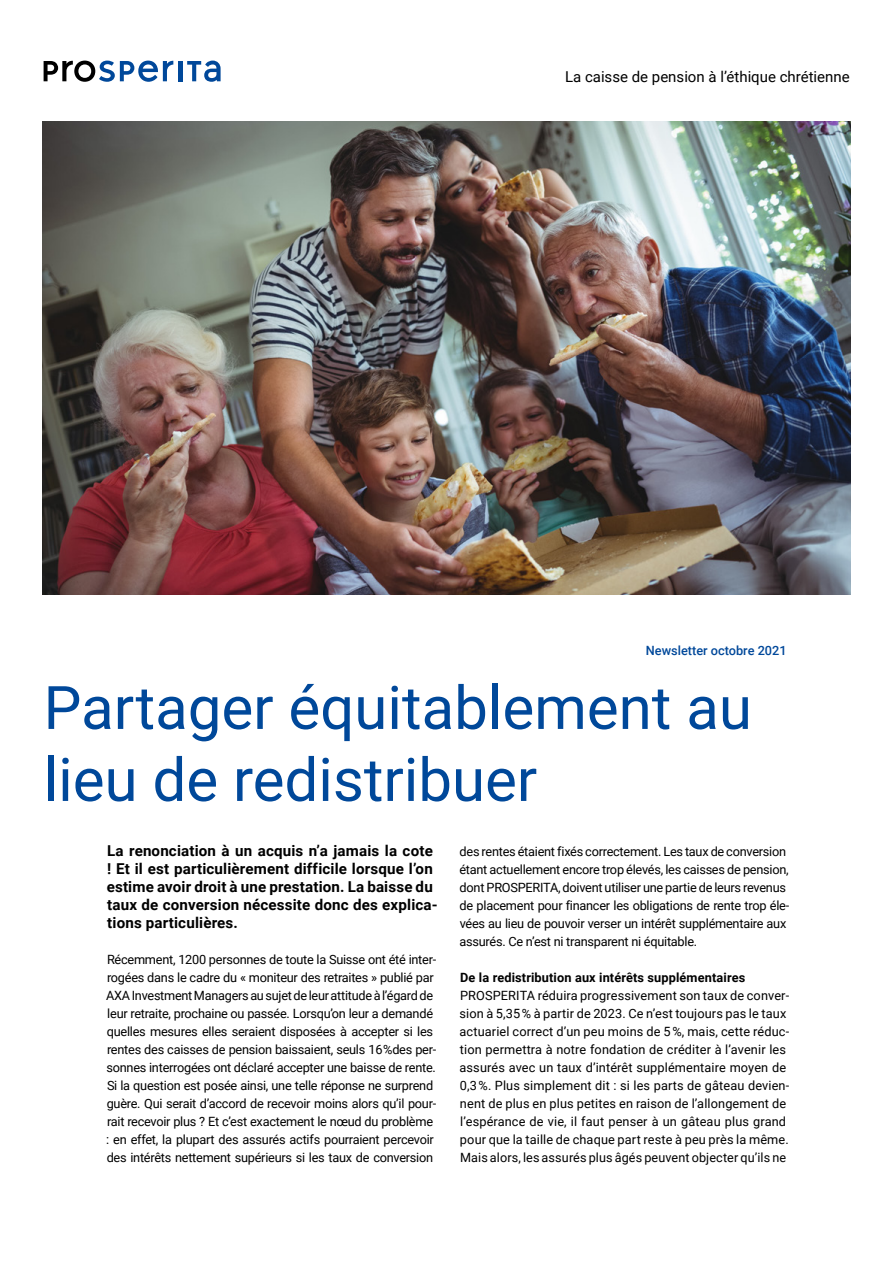
<style>
.page{position:relative;width:893px;height:1263px;background:#fff}
.page>*{position:absolute;margin:0;border:0;box-sizing:border-box;transform-origin:0 0}
.t1{font:60px/72px "Roboto";color:#00489a}
.t2{font:700 15px/18px "Roboto";letter-spacing:.01em;color:#000}
.t3{font:15px "Roboto";color:#000}
.t4{font:12.75px/18px "Roboto";letter-spacing:-.02em;color:#000}
.t5{font:12.75px/18px "Roboto";letter-spacing:.01em;color:#000}
.t6{font:700 12.75px "Roboto";letter-spacing:.01em;color:#000}
.t7{font:500 12.75px "Roboto";color:#00489a}
</style>
<div class="page">
<img style="left:42px;top:121px;width:808px;height:474px">
<hr style="left:178px;top:61px;width:4px;height:20px;background:#00489a">
<svg style="left:44px;top:61px;width:129px;height:21px"></svg>
<svg style="left:187px;top:61px;width:34px;height:21px"></svg>
<p class="t3" style="left:565px;top:66px;width:286px">La caisse de pension à l’éthique chrétienne</p>
<p class="t7" style="left:646px;top:641px;width:142px">Newsletter octobre 2021</p>
<h1 class="t1" style="left:44px;top:669px;width:710px">Partager équitablement au lieu de redistribuer</h1>
<p class="t2" style="left:107px;top:841px;width:332px">La renonciation à un acquis n’a jamais la cote ! Et il est particulièrement difficile lorsque l’on estime avoir droit à une prestation. La baisse du taux de conversion nécessite donc des explica&shy;tions particulières.</p>
<p class="t4" style="left:106px;top:950px;width:332px">Récemment, 1200 personnes de toute la Suisse ont été inter&shy;rogées dans le cadre du « moniteur des retraites » publié par AXA Investment Managers au sujet de leur attitude à l’égard de leur retraite, prochaine ou passée. Lorsqu’on leur a demandé quelles mesures elles seraient disposées à accepter si les rentes des caisses de pension baissaient, seuls 16 %des per&shy;sonnes interrogées ont déclaré accepter une baisse de rente.<br>Si la question est posée ainsi, une telle réponse ne surprend guère. Qui serait d’accord de recevoir moins alors qu’il pour&shy;rait recevoir plus ? Et c’est exactement le nœud du problème : en effet, la plupart des assurés actifs pourraient percevoir des intérêts nettement supérieurs si les taux de conversion</p>
<p class="t4" style="left:459px;top:842px;width:331px">des rentes étaient fixés correctement. Les taux de conversion étant actuellement encore trop élevés, les caisses de pension, dont PROSPERITA, doivent utiliser une partie de leurs revenus de placement pour financer les obligations de rente trop éle&shy;vées au lieu de pouvoir verser un intérêt supplémentaire aux assurés. Ce n’est ni transparent ni équitable.</p>
<p class="t6" style="left:460px;top:968px;width:286px">De la redistribution aux intérêts supplémentaires</p>
<p class="t5" style="left:459px;top:986px;width:331px">PROSPERITA réduira progressivement son taux de conver&shy;sion à 5,35 % à partir de 2023. Ce n’est toujours pas le taux actuariel correct d’un peu moins de 5 %, mais, cette réduc&shy;tion permettra à notre fondation de créditer à l’avenir les assurés avec un taux d’intérêt supplémentaire moyen de 0,3 %. Plus simplement dit : si les parts de gâteau devien&shy;nent de plus en plus petites en raison de l’allongement de l’espérance de vie, il faut penser à un gâteau plus grand pour que la taille de chaque part reste à peu près la même.<br>Mais alors, les assurés plus âgés peuvent objecter qu’ils ne</p>
</div>
